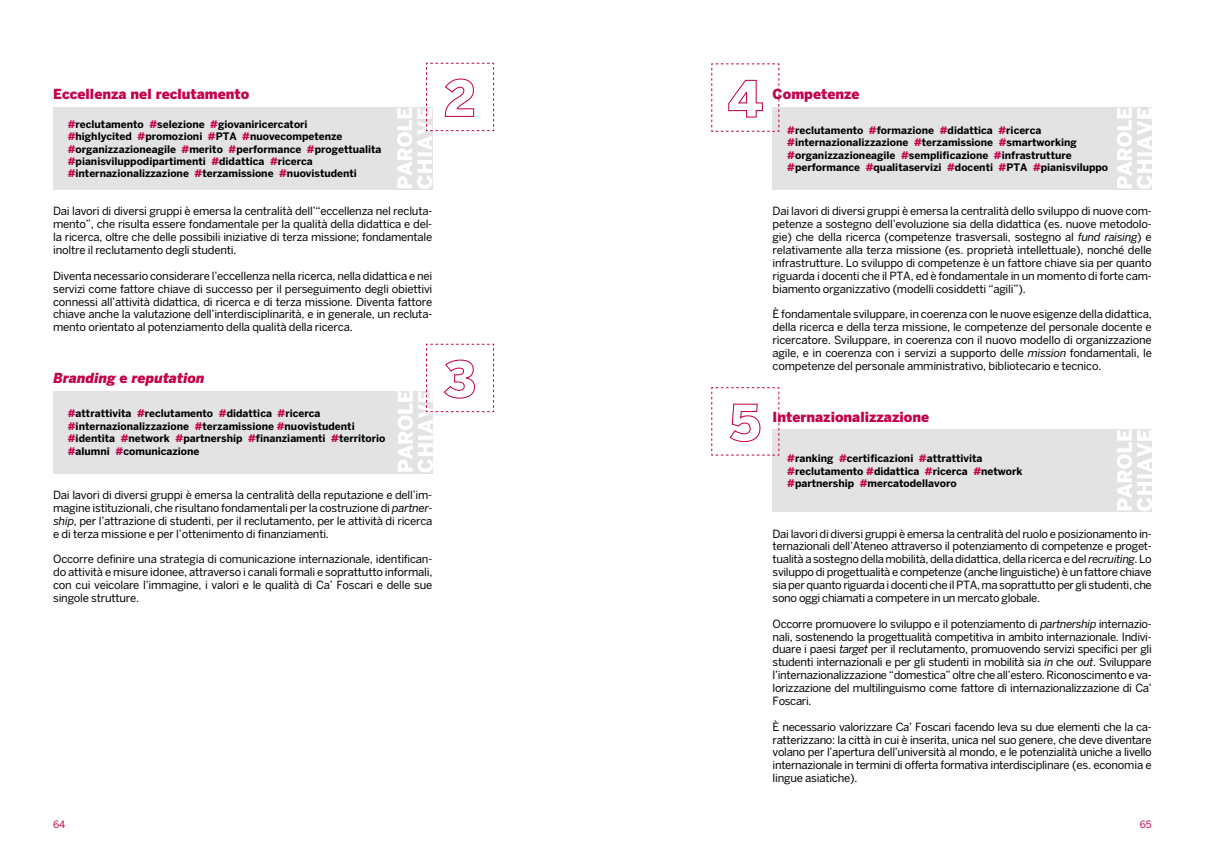
<style>
.page{position:relative;width:1205px;height:851px;background:#fff}
.page>*{position:absolute;margin:0;border:0;box-sizing:border-box;transform-origin:0 0}
.t1{font:900 13.75px "Benton Sans";color:#c4014b}
.t2{font:italic 900 13.75px "Benton Sans";color:#c4014b}
.t3{font:11.25px/12.9px "Benton Sans";letter-spacing:-.02em;color:#000;text-align:justify}
.t4{font:700 10.25px/12.4px "Benton Sans";color:#000}
.t5{font:10px "Benton Sans";color:#c4014b}
.s1{color:#c4014b}
.s2{font-style:normal}
.s3{font-style:italic}
</style>
<div class="page">
<div style="left:53px;top:108px;width:379px;height:82px;background:#e3e3e3"></div>
<div style="left:53px;top:391px;width:380px;height:82px;background:#e3e3e3"></div>
<div style="left:772px;top:107px;width:380px;height:83px;background:#e3e3e3"></div>
<svg style="left:1117px;top:108px;width:35px;height:81px"></svg>
<div style="left:772px;top:429px;width:380px;height:82px;background:#e3e3e3"></div>
<svg style="left:1117px;top:430px;width:35px;height:81px"></svg>
<svg style="left:397px;top:63px;width:97px;height:126px"></svg>
<svg style="left:398px;top:343px;width:96px;height:129px"></svg>
<svg style="left:711px;top:387px;width:68px;height:68px"></svg>
<svg style="left:711px;top:63px;width:68px;height:69px"></svg>
<p class="t1" style="left:53px;top:86px;width:198px">Eccellenza nel reclutamento</p>
<p class="t4" style="left:68px;top:118px;width:315px"><span class="s1">#</span>reclutamento <span class="s1">#</span>selezione <span class="s1">#</span>giovaniricercatori<br><span class="s1">#</span>highlycited <span class="s1">#</span>promozioni <span class="s1">#</span>PTA <span class="s1">#</span>nuovecompetenze <span class="s1">#</span>organizzazioneagile <span class="s1">#</span>merito <span class="s1">#</span>performance <span class="s1">#</span>progettualita <span class="s1">#</span>pianisviluppodipartimenti <span class="s1">#</span>didattica <span class="s1">#</span>ricerca <span class="s1">#</span>internazionalizzazione <span class="s1">#</span>terzamissione <span class="s1">#</span>nuovistudenti</p>
<p class="t3" style="left:53px;top:205px;width:381px">Dai lavori di diversi gruppi è emersa la centralità dell’“eccellenza nel recluta&shy;mento”, che risulta essere fondamentale per la qualità della didattica e del&shy;la ricerca, oltre che delle possibili iniziative di terza missione; fondamentale inoltre il reclutamento degli studenti.</p>
<p class="t3" style="left:53px;top:269px;width:381px">Diventa necessario considerare l’eccellenza nella ricerca, nella didattica e nei servizi come fattore chiave di successo per il perseguimento degli obiettivi connessi all’attività didattica, di ricerca e di terza missione. Diventa fattore chiave anche la valutazione dell’interdisciplinarità, e in generale, un recluta&shy;mento orientato al potenziamento della qualità della ricerca.</p>
<p class="t2" style="left:53px;top:369px;width:153px">Branding <span class="s2">e</span> reputation</p>
<p class="t4" style="left:68px;top:407px;width:319px"><span class="s1">#</span>attrattivita <span class="s1">#</span>reclutamento <span class="s1">#</span>didattica <span class="s1">#</span>ricerca <span class="s1">#</span>internazionalizzazione <span class="s1">#</span>terzamissione <span class="s1">#</span>nuovistudenti <span class="s1">#</span>identita <span class="s1">#</span>network <span class="s1">#</span>partnership <span class="s1">#</span>finanziamenti <span class="s1">#</span>territorio <span class="s1">#</span>alumni <span class="s1">#</span>comunicazione</p>
<p class="t3" style="left:53px;top:488px;width:381px">Dai lavori di diversi gruppi è emersa la centralità della reputazione e dell’im&shy;magine istituzionali, che risultano fondamentali per la costruzione di <span class="s3">partner&shy;ship</span>, per l’attrazione di studenti, per il reclutamento, per le attività di ricerca e di terza missione e per l’ottenimento di finanziamenti.</p>
<p class="t3" style="left:53px;top:552px;width:381px">Occorre definire una strategia di comunicazione internazionale, identifican&shy;do attività e misure idonee, attraverso i canali formali e soprattutto informali, con cui veicolare l’immagine, i valori e le qualità di Ca’ Foscari e delle sue singole strutture.</p>
<p class="t1" style="left:772px;top:86px;width:89px">Competenze</p>
<p class="t4" style="left:787px;top:124px;width:322px"><span class="s1">#</span>reclutamento <span class="s1">#</span>formazione <span class="s1">#</span>didattica <span class="s1">#</span>ricerca <span class="s1">#</span>internazionalizzazione <span class="s1">#</span>terzamissione <span class="s1">#</span>smartworking <span class="s1">#</span>organizzazioneagile <span class="s1">#</span>semplificazione <span class="s1">#</span>infrastrutture <span class="s1">#</span>performance <span class="s1">#</span>qualitaservizi <span class="s1">#</span>docenti <span class="s1">#</span>PTA <span class="s1">#</span>pianisviluppo</p>
<p class="t3" style="left:772px;top:205px;width:381px">Dai lavori di diversi gruppi è emersa la centralità dello sviluppo di nuove com&shy;petenze a sostegno dell’evoluzione sia della didattica (es. nuove metodolo&shy;gie) che della ricerca (competenze trasversali, sostegno al <span class="s3">fund raising</span>) e relativamente alla terza missione (es. proprietà intellettuale), nonché delle infrastrutture. Lo sviluppo di competenze è un fattore chiave sia per quanto riguarda i docenti che il PTA, ed è fondamentale in un momento di forte cam&shy;biamento organizzativo (modelli cosiddetti “agili”).</p>
<p class="t3" style="left:772px;top:308px;width:381px">È fondamentale sviluppare, in coerenza con le nuove esigenze della didattica, della ricerca e della terza missione, le competenze del personale docente e ricercatore. Sviluppare, in coerenza con il nuovo modello di organizzazione agile, e in coerenza con i servizi a supporto delle <span class="s3">mission</span> fondamentali, le competenze del personale amministrativo, bibliotecario e tecnico.</p>
<p class="t1" style="left:772px;top:408px;width:158px">Internazionalizzazione</p>
<p class="t4" style="left:787px;top:452px;width:237px"><span class="s1">#</span>ranking <span class="s1">#</span>certificazioni <span class="s1">#</span>attrattivita <span class="s1">#</span>reclutamento <span class="s1">#</span>didattica <span class="s1">#</span>ricerca <span class="s1">#</span>network <span class="s1">#</span>partnership <span class="s1">#</span>mercatodellavoro</p>
<p class="t3" style="left:772px;top:526px;width:381px">Dai lavori di diversi gruppi è emersa la centralità del ruolo e posizionamento in&shy;ternazionali dell’Ateneo attraverso il potenziamento di competenze e proget&shy;tualità a sostegno della mobilità, della didattica, della ricerca e del <span class="s3">recruiting</span>. Lo sviluppo di progettualità e competenze (anche linguistiche) è un fattore chiave sia per quanto riguarda i docenti che il PTA, ma soprattutto per gli studenti, che sono oggi chiamati a competere in un mercato globale.</p>
<p class="t3" style="left:772px;top:617px;width:381px">Occorre promuovere lo sviluppo e il potenziamento di <span class="s3">partnership</span> internazio&shy;nali, sostenendo la progettualità competitiva in ambito internazionale. Indivi&shy;duare i paesi <span class="s3">target</span> per il reclutamento, promuovendo servizi specifici per gli studenti internazionali e per gli studenti in mobilità sia <span class="s3">in</span> che <span class="s3">out</span>. Sviluppare l’internazionalizzazione “domestica” oltre che all’estero. Riconoscimento e va&shy;lorizzazione del multilinguismo come fattore di internazionalizzazione di Ca’ Foscari.</p>
<p class="t3" style="left:772px;top:720px;width:381px">È necessario valorizzare Ca’ Foscari facendo leva su due elementi che la ca&shy;ratterizzano: la città in cui è inserita, unica nel suo genere, che deve diventare volano per l’apertura dell’università al mondo, e le potenzialità uniche a livello internazionale in termini di offerta formativa interdisciplinare (es. economia e lingue asiatiche).</p>
<p class="t5" style="left:53px;top:818px;width:14px">64</p>
<p class="t5" style="left:1140px;top:818px;width:13px">65</p>
</div>
